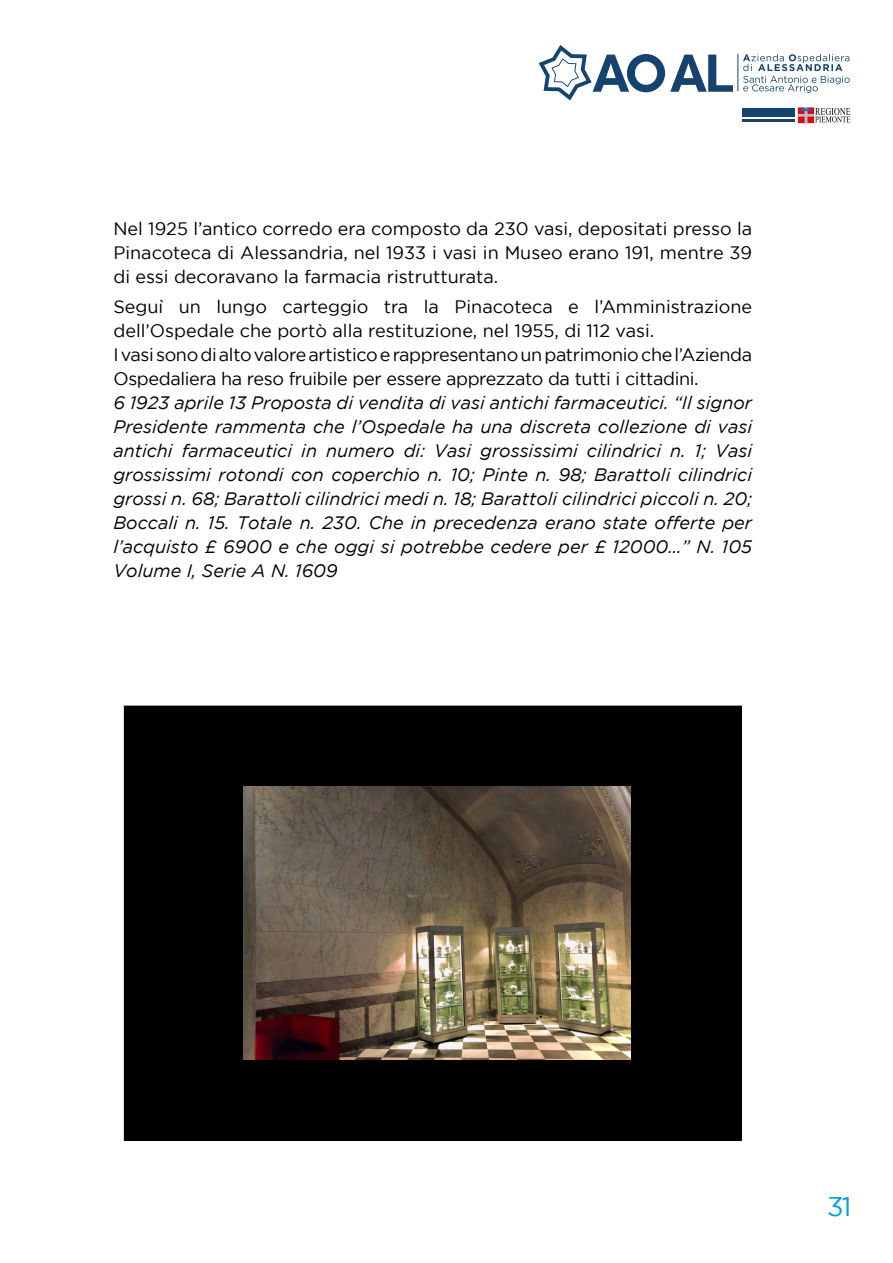
<style>
.page{position:relative;width:893px;height:1263px;background:#fff}
.page>*{position:absolute;margin:0;border:0;box-sizing:border-box;transform-origin:0 0}
.t1{font:27px "Gotham";color:#009fd6}
.t2{font:italic 18px/24px "Gotham";color:#000;text-align:justify}
.t3{font:18px/24px "Gotham";letter-spacing:-.015em;color:#000;text-align:justify}
</style>
<div class="page">
<svg style="left:539px;top:45px;width:194px;height:55px"></svg>
<hr style="left:738px;top:54px;width:1px;height:37px;background:#15436d">
<svg style="left:743px;top:54px;width:107px;height:39px"></svg>
<div style="left:798px;top:107px;width:16px;height:16px;border:1px solid #bcbcbc"></div>
<svg style="left:799px;top:108px;width:51px;height:14px"></svg>
<div style="left:742px;top:109px;width:53px;height:8px;background:#15436d"></div>
<hr style="left:742px;top:119px;width:53px;height:3px;background:#15436d">
<div style="left:124px;top:706px;width:617px;height:434px;background:#000"></div>
<img style="left:243px;top:787px;width:388px;height:272px">
<p class="t3" style="left:113px;top:216px;width:640px">Nel 1925 l’antico corredo era composto da 230 vasi, depositati presso la Pinacoteca di Alessandria, nel 1933 i vasi in Museo erano 191, mentre 39 di essi decoravano la farmacia ristrutturata.</p>
<p class="t3" style="left:113px;top:294px;width:640px;text-align:left">Seguì un lungo carteggio tra la Pinacoteca e l’Amministrazione dell’Ospedale che portò alla restituzione, nel 1955, di 112 vasi.<br>I vasi sono di alto valore artistico e rappresentano un patrimonio che l’Azienda Ospedaliera ha reso fruibile per essere apprezzato da tutti i cittadini.</p>
<p class="t2" style="left:113px;top:390px;width:640px">6 1923 aprile 13 Proposta di vendita di vasi antichi farmaceutici. “Il signor Presidente rammenta che l’Ospedale ha una discreta collezione di vasi antichi farmaceutici in numero di: Vasi grossissimi cilindrici n. 1; Vasi grossissimi rotondi con coperchio n. 10; Pinte n. 98; Barattoli cilindrici grossi n. 68; Barattoli cilindrici medi n. 18; Barattoli cilindrici piccoli n. 20; Boccali n. 15. Totale n. 230. Che in precedenza erano state offerte per l’acquisto £ 6900 e che oggi si potrebbe cedere per £ 12000…” N. 105<br>Volume I, Serie A N. 1609</p>
<h1 class="t1" style="left:827px;top:1191px;width:26px">31</h1>
</div>
